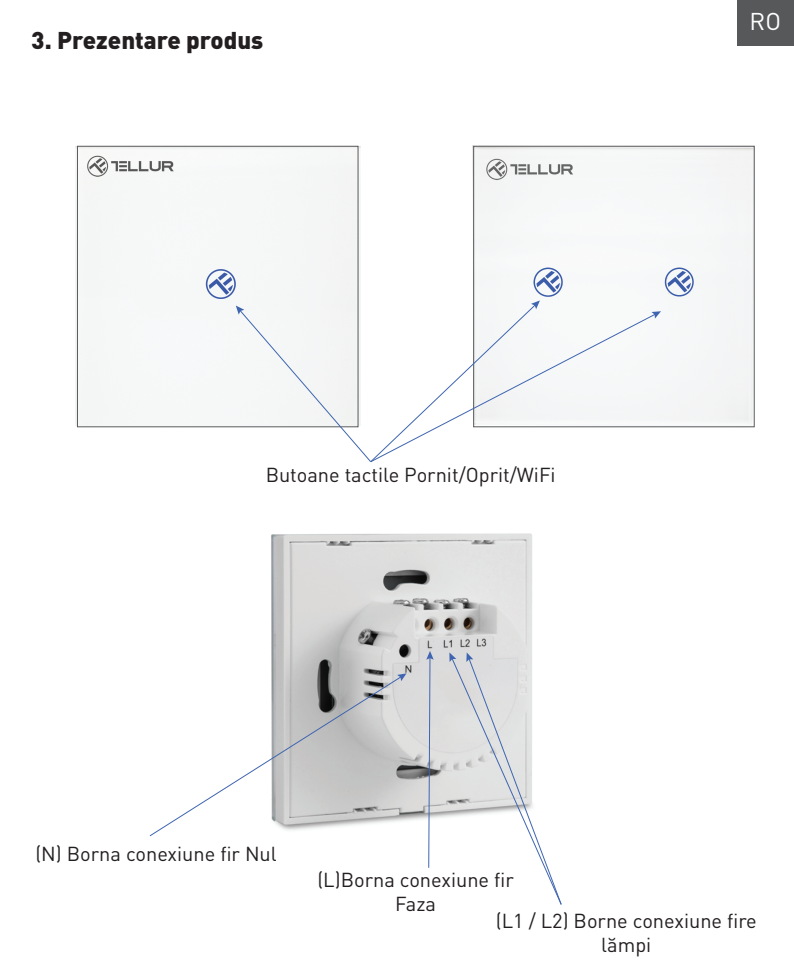
<style>
.page{position:relative;width:794px;height:964px;background:#fff}
.page>*{position:absolute;margin:0;border:0;box-sizing:border-box;transform-origin:0 0}
.t1{font:900 24px "DIN Pro";color:#231f20}
.t2{font:24px "DIN Pro";color:#fff}
.t3{font:20px/24px "DIN Pro";color:#231f20;text-align:center}
</style>
<div class="page">
<img style="left:349px;top:145px;width:406px;height:283px">
<div style="left:473px;top:146px;width:281px;height:281px;border:1px solid #57585a"></div>
<div style="left:737px;top:1px;width:57px;height:45px;background:#57585a"></div>
<img style="left:271px;top:533px;width:261px;height:288px">
<div style="left:540px;top:313px;width:117px;height:115px;background:#f6f8f8"></div>
<svg style="left:651px;top:311px;width:10px;height:8px"></svg>
<svg style="left:149px;top:675px;width:254px;height:162px"></svg>
<svg style="left:397px;top:673px;width:9px;height:8px"></svg>
<svg style="left:426px;top:651px;width:8px;height:217px"></svg>
<svg style="left:449px;top:652px;width:113px;height:253px"></svg>
<div style="left:75px;top:147px;width:285px;height:278px;background:#f6f8f8"></div>
<div style="left:77px;top:146px;width:281px;height:281px;border:1px solid #57585a"></div>
<svg style="left:236px;top:300px;width:304px;height:162px"></svg>
<p class="t1" style="left:31px;top:24px;width:233px">3. Prezentare produs</p>
<p class="t3" style="left:266px;top:462px;width:291px">Butoane tactile Pornit/Oprit/WiFi</p>
<p class="t3" style="left:35px;top:841px;width:243px">(N) Borna conexiune fir Nul</p>
<p class="t2" style="left:749px;top:5px;width:33px">RO</p>
<p class="t3" style="left:317px;top:866px;width:198px">(L)Borna conexiune fir<br>Faza</p>
<p class="t3" style="left:496px;top:908px;width:262px">(L1 / L2) Borne conexiune fire lămpi</p>
</div>
